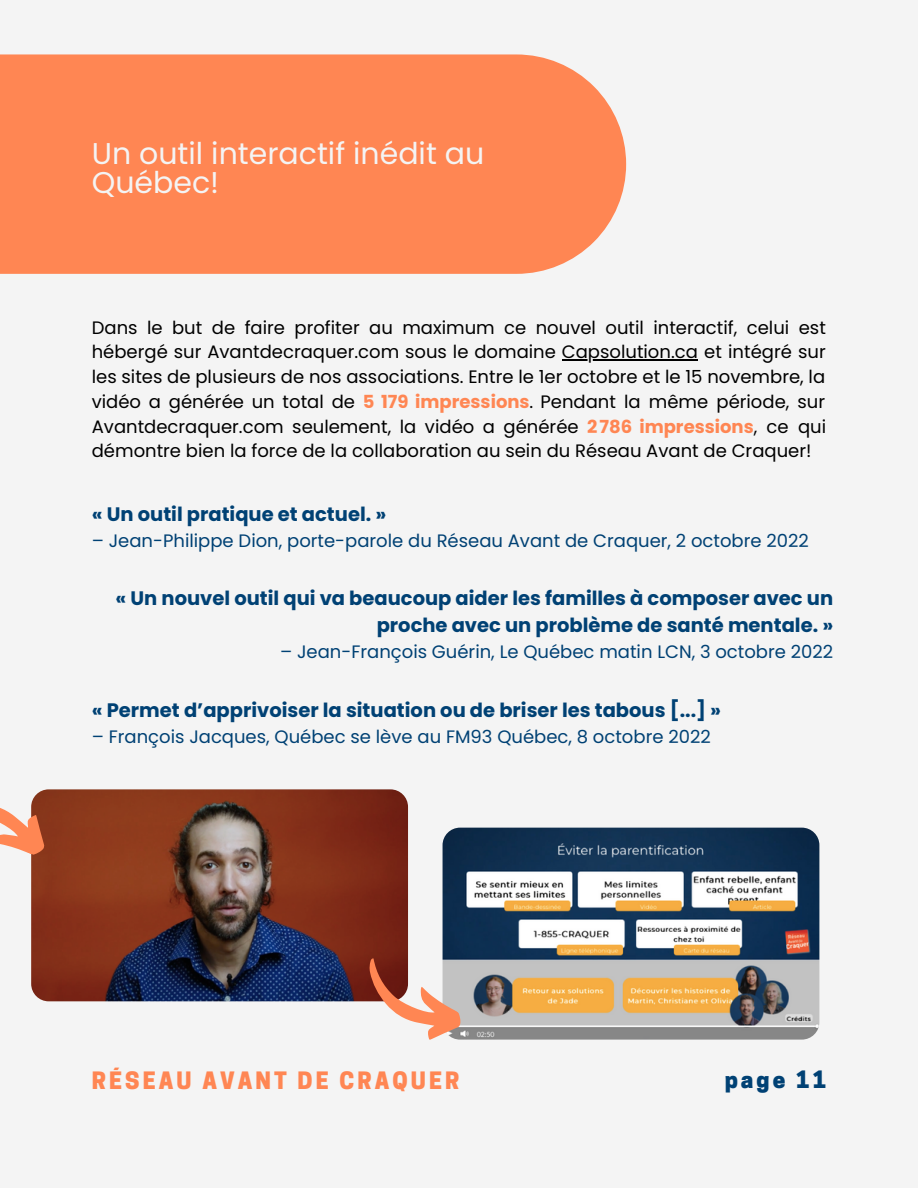
<style>
.page{position:relative;width:918px;height:1188px;background:#f4f4f4}
.page>*{position:absolute;margin:0;border:0;box-sizing:border-box;transform-origin:0 0}
.t1{font:30px/29.2px "Poppins";color:#f4f4f4}
.t2{font:800 22.5px "Cooper Hewitt";letter-spacing:.135em;color:#ff8653}
.t3{font:800 22.5px "Cooper Hewitt";letter-spacing:.135em;color:#004174}
.t4{font:700 19.5px/27px "Poppins";color:#004174;text-align:right}
.t5{font:18px/24.8px "Poppins";color:#000;text-align:justify}
.t6{font:18px "Poppins";color:#004174}
.s1{font-weight:700;color:#ff8653}
</style>
<div class="page">
<div style="left:0;top:54px;width:626px;height:220px;background:#ff8653"></div>
<hr style="left:562px;top:360px;width:136px;height:1px;background:#000">
<img style="left:31px;top:789px;width:377px;height:212px;border-radius:18px">
<img style="left:443px;top:828px;width:376px;height:212px;border-radius:18px">
<svg style="left:352px;top:953px;width:114px;height:87px"></svg>
<svg style="left:0;top:789px;width:52px;height:68px"></svg>
<h1 class="t1" style="left:92px;top:139px;width:394px">Un outil interactif inédit au<br>Québec!</h1>
<p class="t5" style="left:92px;top:315px;width:736px">Dans le but de faire profiter au maximum ce nouvel outil interactif, celui est hébergé sur Avantdecraquer.com sous le domaine Capsolution.ca et intégré sur les sites de plusieurs de nos associations. Entre le 1er octobre et le 15 novembre, la vidéo a générée un total de <span class="s1">5 179 impressions</span>. Pendant la même période, sur Avantdecraquer.com seulement, la vidéo a générée <span class="s1">2786 impressions</span>, ce qui démontre bien la force de la collaboration au sein du Réseau Avant de Craquer!</p>
<p class="t4" style="left:92px;top:500px;width:296px">« Un outil pratique et actuel. »</p>
<p class="t6" style="left:92px;top:528px;width:719px">– Jean-Philippe Dion, porte-parole du Réseau Avant de Craquer, 2 octobre 2022</p>
<p class="t4" style="left:116px;top:585px;width:719px">« Un nouvel outil qui va beaucoup aider les familles à composer avec un proche avec un problème de santé mentale. »</p>
<p class="t6" style="left:280px;top:639px;width:555px">– Jean-François Guérin, Le Québec matin LCN, 3 octobre 2022</p>
<p class="t4" style="left:92px;top:697px;width:631px">« Permet d’apprivoiser la situation ou de briser les tabous [...] »</p>
<p class="t6" style="left:92px;top:724px;width:620px">– François Jacques, Québec se lève au FM93 Québec, 8 octobre 2022</p>
<p class="t2" style="left:92px;top:1072px;width:369px">RÉSEAU AVANT DE CRAQUER</p>
<p class="t3" style="left:725px;top:1071px;width:103px">page 11</p>
</div>
